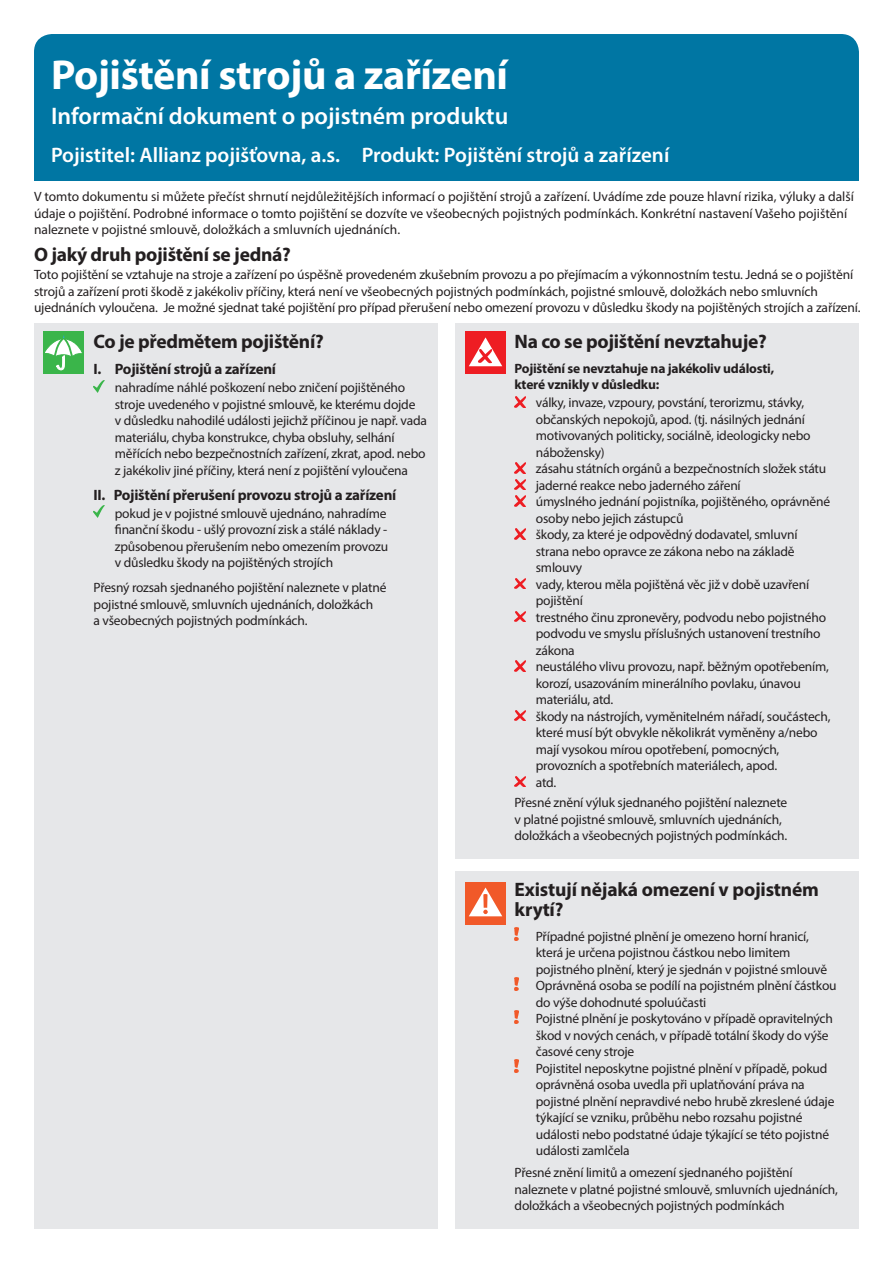
<style>
.page{position:relative;width:893px;height:1263px;background:#fff}
.page>*{position:absolute;margin:0;border:0;box-sizing:border-box;transform-origin:0 0}
.t1{font:700 42px "Myriad Pro";letter-spacing:-.01em;color:#fff}
.t2{font:600 24px "Myriad Pro";color:#fff}
.t3{font:600 21px "Myriad Pro";color:#fff}
.t4{font:700 19.5px/19.5px "Myriad Pro";letter-spacing:-.015em;color:#231f20}
.t5{font:700 15px "Myriad Pro";letter-spacing:-.015em;color:#231f20}
.t6{font:13.5px/16.5px "Myriad Pro";letter-spacing:-.015em;color:#231f20}
.t7{font:700 13.5px/16.5px "Myriad Pro";letter-spacing:-.015em;color:#231f20}
</style>
<div class="page">
<div style="left:34px;top:323px;width:404px;height:906px;background:#e6e7e9"></div>
<div style="left:455px;top:323px;width:404px;height:536px;background:#e6e7e9"></div>
<div style="left:455px;top:872px;width:404px;height:357px;background:#e6e7e9"></div>
<div style="left:34px;top:34px;width:825px;height:147px;background:#0076a3;border-radius:18px"></div>
<svg style="left:94px;top:380px;width:10px;height:12px"></svg>
<svg style="left:94px;top:506px;width:10px;height:12px"></svg>
<svg style="left:514px;top:396px;width:11px;height:11px"></svg>
<svg style="left:514px;top:462px;width:11px;height:11px"></svg>
<svg style="left:514px;top:479px;width:11px;height:27px"></svg>
<svg style="left:514px;top:528px;width:11px;height:11px"></svg>
<svg style="left:514px;top:578px;width:11px;height:11px"></svg>
<svg style="left:514px;top:611px;width:11px;height:11px"></svg>
<svg style="left:514px;top:660px;width:11px;height:11px"></svg>
<svg style="left:514px;top:710px;width:11px;height:11px"></svg>
<svg style="left:514px;top:776px;width:11px;height:11px"></svg>
<img style="left:514px;top:927px;width:4px;height:14px">
<svg style="left:514px;top:977px;width:4px;height:13px"></svg>
<svg style="left:514px;top:1010px;width:4px;height:13px"></svg>
<img style="left:514px;top:1059px;width:4px;height:14px">
<div style="left:43px;top:332px;width:41px;height:42px;background:#3ab54a"></div>
<svg style="left:45px;top:335px;width:37px;height:35px"></svg>
<div style="left:465px;top:332px;width:41px;height:42px;background:#ee1d23"></div>
<svg style="left:469px;top:337px;width:33px;height:29px"></svg>
<div style="left:465px;top:882px;width:41px;height:42px;background:#f15929"></div>
<svg style="left:469px;top:887px;width:33px;height:29px"></svg>
<h1 class="t1" style="left:51px;top:47px;width:459px">Pojištění strojů a zařízení</h1>
<h2 class="t2" style="left:51px;top:100px;width:459px">Informační dokument o pojistném produktu</h2>
<h3 class="t3" style="left:51px;top:141px;width:620px">Pojistitel: Allianz pojišťovna, a.s. Produkt: Pojištění strojů a zařízení</h3>
<p class="t6" style="left:34px;top:188px;width:821px">V tomto dokumentu si můžete přečíst shrnutí nejdůležitějších informací o pojištění strojů a zařízení. Uvádíme zde pouze hlavní rizika, výluky a další údaje o pojištění. Podrobné informace o tomto pojištění se dozvíte ve všeobecných pojistných podmínkách. Konkrétní nastavení Vašeho pojištění naleznete v pojistné smlouvě, doložkách a smluvních ujednáních.</p>
<h3 class="t4" style="left:34px;top:244px;width:258px">O jaký druh pojištění se jedná?</h3>
<p class="t6" style="left:34px;top:266px;width:828px">Toto pojištění se vztahuje na stroje a zařízení po úspěšně provedeném zkušebním provozu a po přejímacím a výkonnostním testu. Jedná se o pojištění strojů a zařízení proti škodě z jakékoliv příčiny, která není ve všeobecných pojistných podmínkách, pojistné smlouvě, doložkách nebo smluvních ujednáních vyloučena. Je možné sjednat také pojištění pro případ přerušení nebo omezení provozu v důsledku škody na pojištěných strojích a zařízení.</p>
<h3 class="t4" style="left:94px;top:331px;width:232px">Co je předmětem pojištění?</h3>
<p class="t5" style="left:94px;top:359px;width:184px">I. Pojištění strojů a zařízení</p>
<p class="t6" style="left:115px;top:379px;width:314px">nahradíme náhlé poškození nebo zničení pojištěného stroje uvedeného v pojistné smlouvě, ke kterému dojde<br>v důsledku nahodilé události jejichž příčinou je např. vada materiálu, chyba konstrukce, chyba obsluhy, selhání měřících nebo bezpečnostních zařízení, zkrat, apod. nebo z jakékoliv jiné příčiny, která není z pojištění vyloučena</p>
<p class="t5" style="left:94px;top:485px;width:304px">II. Pojištění přerušení provozu strojů a zařízení</p>
<p class="t6" style="left:115px;top:505px;width:275px;text-align:justify">pokud je v pojistné smlouvě ujednáno, nahradíme finanční škodu - ušlý provozní zisk a stálé náklady - způsobenou přerušením nebo omezením provozu v důsledku škody na pojištěných strojích</p>
<p class="t6" style="left:94px;top:579px;width:294px">Přesný rozsah sjednaného pojištění naleznete v platné pojistné smlouvě, smluvních ujednáních, doložkách<br>a všeobecných pojistných podmínkách.</p>
<h3 class="t4" style="left:514px;top:331px;width:254px">Na co se pojištění nevztahuje?</h3>
<p class="t7" style="left:514px;top:360px;width:261px">Pojištění se nevztahuje na jakékoliv události, které vznikly v důsledku:</p>
<p class="t6" style="left:536px;top:394px;width:296px">války, invaze, vzpoury, povstání, terorizmu, stávky, občanských nepokojů, apod. (tj. násilných jednání motivovaných politicky, sociálně, ideologicky nebo nábožensky)<br>zásahu státních orgánů a bezpečnostních složek státu jaderné reakce nebo jaderného záření<br>úmyslného jednání pojistníka, pojištěného, oprávněné osoby nebo jejich zástupců<br>škody, za které je odpovědný dodavatel, smluvní strana nebo opravce ze zákona nebo na základě smlouvy<br>vady, kterou měla pojištěná věc již v době uzavření pojištění<br>trestného činu zpronevěry, podvodu nebo pojistného podvodu ve smyslu příslušných ustanovení trestního zákona<br>neustálého vlivu provozu, např. běžným opotřebením, korozí, usazováním minerálního povlaku, únavou materiálu, atd.<br>škody na nástrojích, vyměnitelném nářadí, součástech, které musí být obvykle několikrát vyměněny a/nebo mají vysokou mírou opotřebení, pomocných, provozních a spotřebních materiálech, apod.<br>atd.</p>
<p class="t6" style="left:514px;top:794px;width:274px">Přesné znění výluk sjednaného pojištění naleznete v platné pojistné smlouvě, smluvních ujednáních, doložkách a všeobecných pojistných podmínkách.</p>
<h3 class="t4" style="left:514px;top:879px;width:306px">Existují nějaká omezení v pojistném krytí?</h3>
<p class="t6" style="left:536px;top:928px;width:302px">Případné pojistné plnění je omezeno horní hranicí, která je určena pojistnou částkou nebo limitem pojistného plnění, který je sjednán v pojistné smlouvě Oprávněná osoba se podílí na pojistném plnění částkou do výše dohodnuté spoluúčasti<br>Pojistné plnění je poskytováno v případě opravitelných škod v nových cenách, v případě totální škody do výše časové ceny stroje<br>Pojistitel neposkytne pojistné plnění v případě, pokud oprávněná osoba uvedla při uplatňování práva na pojistné plnění nepravdivé nebo hrubě zkreslené údaje týkající se vzniku, průběhu nebo rozsahu pojistné události nebo podstatné údaje týkající se této pojistné události zamlčela</p>
<p class="t6" style="left:515px;top:1164px;width:325px">Přesné znění limitů a omezení sjednaného pojištění naleznete v platné pojistné smlouvě, smluvních ujednáních, doložkách a všeobecných pojistných podmínkách</p>
</div>
